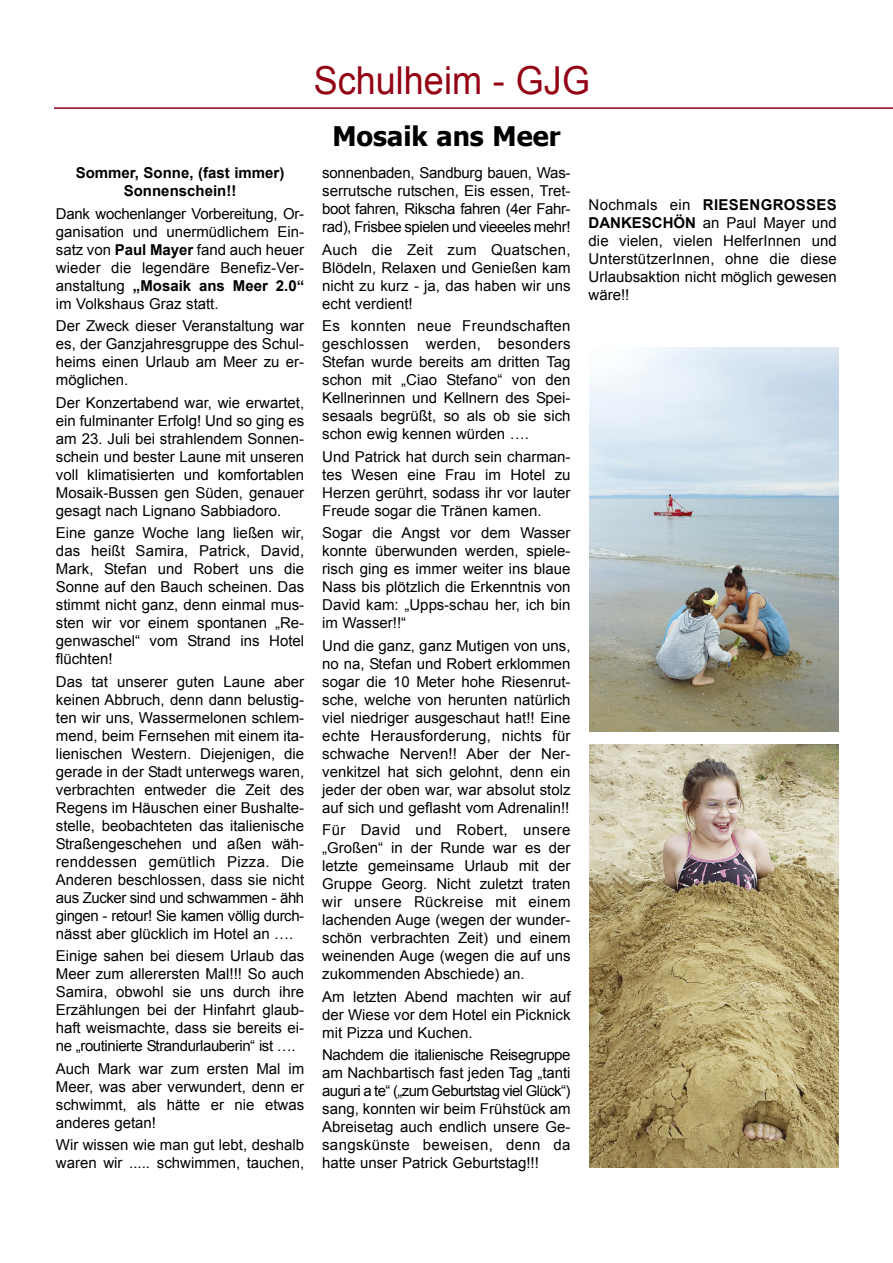
<style>
.page{position:relative;width:893px;height:1263px;background:#fff}
.page>*{position:absolute;margin:0;border:0;box-sizing:border-box;transform-origin:0 0}
.t1{font:38.55px "Arial";color:#930014;scale:.93 1}
.t2{font:700 27px "Tahoma";color:#000}
.t3{font:15px/18px "Arial";color:#000;text-align:justify}
.t4{font:700 15px/18px "Arial";color:#000;text-align:center}
.s1{font-weight:700}
</style>
<div class="page">
<hr style="left:54px;top:107px;width:839px;height:2px;background:#930014">
<img style="left:590px;top:348px;width:249px;height:384px">
<img style="left:590px;top:744px;width:249px;height:423px">
<h1 class="t1" style="left:314px;top:59px;width:298px">Schulheim - GJG</h1>
<p class="t4" style="left:76px;top:164px;width:210px">Sommer, Sonne, (fast immer)<br>Sonnenschein!!</p>
<p class="t3" style="left:56px;top:205px;width:250px">Dank wochenlanger Vorbereitung, Or&shy;ganisation und unermüdlichem Ein&shy;satz von <span class="s1">Paul Mayer</span> fand auch heuer wieder die legendäre Benefiz-Ver&shy;anstaltung <span class="s1">„Mosaik ans Meer 2.0“ </span>im Volkshaus Graz statt.</p>
<p class="t3" style="left:56px;top:317px;width:250px">Der Zweck dieser Veranstaltung war es, der Ganzjahresgruppe des Schul&shy;heims einen Urlaub am Meer zu er&shy;möglichen.</p>
<p class="t3" style="left:56px;top:394px;width:250px">Der Konzertabend war, wie erwartet, ein fulminanter Erfolg! Und so ging es am 23. Juli bei strahlendem Sonnen&shy;schein und bester Laune mit unseren voll klimatisierten und komfortablen Mosaik-Bussen gen Süden, genauer gesagt nach Lignano Sabbiadoro.</p>
<p class="t3" style="left:56px;top:524px;width:250px">Eine ganze Woche lang ließen wir, das heißt Samira, Patrick, David, Mark, Stefan und Robert uns die Sonne auf den Bauch scheinen. Das stimmt nicht ganz, denn einmal mus&shy;sten wir vor einem spontanen „Re&shy;genwaschel“ vom Strand ins Hotel flüchten!</p>
<p class="t3" style="left:56px;top:673px;width:250px">Das tat unserer guten Laune aber keinen Abbruch, denn dann belustig&shy;ten wir uns, Wassermelonen schlem&shy;mend, beim Fernsehen mit einem ita&shy;lienischen Western. Diejenigen, die gerade in der Stadt unterwegs waren, verbrachten entweder die Zeit des Regens im Häuschen einer Bushalte&shy;stelle, beobachteten das italienische Straßengeschehen und aßen wäh&shy;renddessen gemütlich Pizza. Die Anderen beschlossen, dass sie nicht aus Zucker sind und schwammen - ähh gingen - retour! Sie kamen völlig durch&shy;nässt aber glücklich im Hotel an ….</p>
<p class="t3" style="left:56px;top:947px;width:250px">Einige sahen bei diesem Urlaub das Meer zum allerersten Mal!!! So auch Samira, obwohl sie uns durch ihre Erzählungen bei der Hinfahrt glaub&shy;haft weismachte, dass sie bereits ei&shy;ne „routinierte Strandurlauberin“ ist ….</p>
<p class="t3" style="left:56px;top:1060px;width:250px">Auch Mark war zum ersten Mal im Meer, was aber verwundert, denn er schwimmt, als hätte er nie etwas anderes getan!</p>
<p class="t3" style="left:56px;top:1136px;width:250px">Wir wissen wie man gut lebt, deshalb waren wir ..... schwimmen, tauchen,</p>
<h2 class="t2" style="left:333px;top:119px;width:229px">Mosaik ans Meer</h2>
<p class="t3" style="left:322px;top:164px;width:250px">sonnenbaden, Sandburg bauen, Was&shy;serrutsche rutschen, Eis essen, Tret&shy;boot fahren, Rikscha fahren (4er Fahr&shy;rad), Frisbee spielen und vieeeles mehr!</p>
<p class="t3" style="left:322px;top:241px;width:250px">Auch die Zeit zum Quatschen, Blödeln, Relaxen und Genießen kam nicht zu kurz - ja, das haben wir uns echt verdient!</p>
<p class="t3" style="left:322px;top:317px;width:250px">Es konnten neue Freundschaften geschlossen werden, besonders Stefan wurde bereits am dritten Tag schon mit „Ciao Stefano“ von den Kellnerinnen und Kellnern des Spei&shy;sesaals begrüßt, so als ob sie sich schon ewig kennen würden ….</p>
<p class="t3" style="left:322px;top:448px;width:250px">Und Patrick hat durch sein charman&shy;tes Wesen eine Frau im Hotel zu Herzen gerührt, sodass ihr vor lauter Freude sogar die Tränen kamen.</p>
<p class="t3" style="left:322px;top:524px;width:250px">Sogar die Angst vor dem Wasser konnte überwunden werden, spiele&shy;risch ging es immer weiter ins blaue Nass bis plötzlich die Erkenntnis von David kam: „Upps-schau her, ich bin im Wasser!!“</p>
<p class="t3" style="left:322px;top:637px;width:250px">Und die ganz, ganz Mutigen von uns, no na, Stefan und Robert erklommen sogar die 10 Meter hohe Riesenrut&shy;sche, welche von herunten natürlich viel niedriger ausgeschaut hat!! Eine echte Herausforderung, nichts für schwache Nerven!! Aber der Ner&shy;venkitzel hat sich gelohnt, denn ein jeder der oben war, war absolut stolz auf sich und geflasht vom Adrenalin!!</p>
<p class="t3" style="left:322px;top:821px;width:250px">Für David und Robert, unsere „Großen“ in der Runde war es der letzte gemeinsame Urlaub mit der Gruppe Georg. Nicht zuletzt traten wir unsere Rückreise mit einem lachenden Auge (wegen der wunder&shy;schön verbrachten Zeit) und einem weinenden Auge (wegen die auf uns zukommenden Abschiede) an.</p>
<p class="t3" style="left:322px;top:988px;width:250px">Am letzten Abend machten wir auf der Wiese vor dem Hotel ein Picknick mit Pizza und Kuchen.</p>
<p class="t3" style="left:322px;top:1046px;width:250px">Nachdem die italienische Reisegruppe am Nachbartisch fast jeden Tag „tanti auguri a te“ („zum Geburtstag viel Glück“) sang, konnten wir beim Frühstück am Abreisetag auch endlich unsere Ge&shy;sangskünste beweisen, denn da hatte unser Patrick Geburtstag!!!</p>
<p class="t3" style="left:588px;top:196px;width:250px">Nochmals ein <span class="s1">RIESENGROSSES DANKESCHÖN</span> an Paul Mayer und die vielen, vielen HelferInnen und UnterstützerInnen, ohne die diese Urlaubsaktion nicht möglich gewesen wäre!!</p>
</div>
